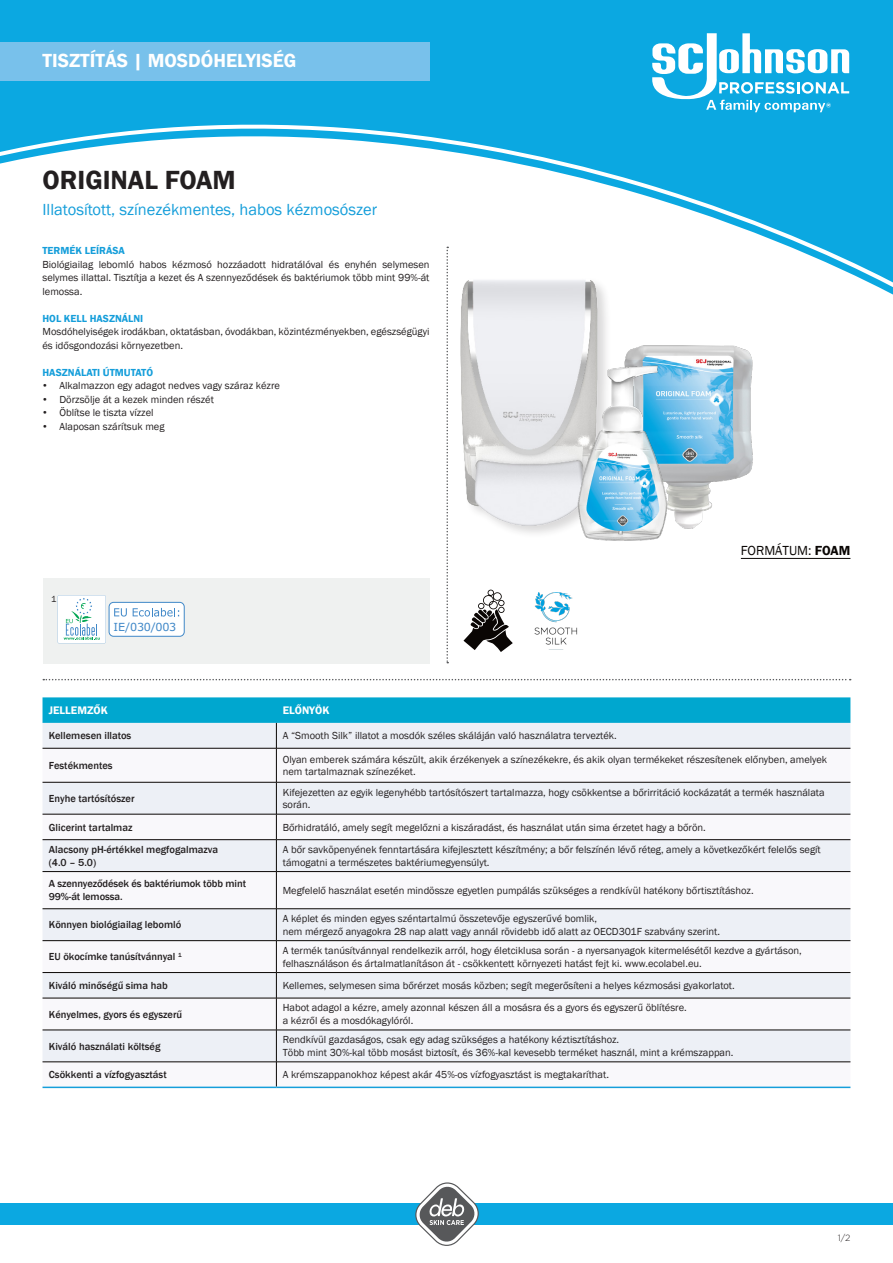
<style>
.page{position:relative;width:893px;height:1263px;background:#fff}
.page>*{position:absolute;margin:0;border:0;box-sizing:border-box;transform-origin:0 0}
.t1{font:600 27px "Franklin Gothic";color:#231f20}
.t2{font:600 19.5px "Franklin Gothic";color:#fff}
._08_Copy_Prokyon_8_7{font:16.5px "Franklin Gothic";color:#159eda}
.t3{font:13.5px "Franklin Gothic";color:#0a0604}
.t4{font:600 11.25px "Franklin Gothic";color:#fff}
.t5{font:11.1px "Verdana";letter-spacing:-.025em;color:#4088c8}
.t6{font:10.5px/12.8px "Franklin Gothic";color:#231f20}
._08_Subline_Prokyon{font:500 10.5px/12.8px "Franklin Gothic";color:#231f20}
.t7{font:600 10.5px "Franklin Gothic";color:#159eda}
.t8{font:300 9px "Gotham";color:#231f20}
.t9{font:9px "Franklin Gothic";color:#231f20}
.s1{font-family:"Gotham"}
.s2{font-weight:600}
</style>
<div class="page">
<div style="left:0;top:0;width:893px;height:295px;background:#0ba8e1"></div>
<svg style="left:0;top:119px;width:893px;height:175px"></svg>
<div style="left:0;top:1203px;width:893px;height:22px;background:#0ba8e1"></div>
<svg style="left:415px;top:1182px;width:64px;height:64px"></svg>
<div style="left:0;top:43px;width:429px;height:38px;background:#78c1eb"></div>
<svg style="left:652px;top:33px;width:197px;height:79px"></svg>
<img style="left:431px;top:261px;width:182px;height:272px">
<svg style="left:43px;top:749px;width:807px;height:337px"></svg>
<hr style="left:43px;top:748px;width:233px;height:1px;background:#0a0604">
<hr style="left:276px;top:748px;width:574px;height:1px;background:#0a0604">
<svg style="left:43px;top:697px;width:807px;height:51px;background:#75cae1"></svg>
<hr style="left:276px;top:748px;width:1px;height:34px;background:#0a0604">
<hr style="left:276px;top:782px;width:1px;height:32px;background:#0a0604">
<svg style="left:276px;top:815px;width:1px;height:24px"></svg>
<hr style="left:276px;top:840px;width:1px;height:31px;background:#0a0604">
<hr style="left:276px;top:872px;width:1px;height:36px;background:#0a0604">
<hr style="left:276px;top:909px;width:1px;height:31px;background:#0a0604">
<hr style="left:276px;top:941px;width:1px;height:31px;background:#0a0604">
<svg style="left:276px;top:973px;width:1px;height:25px"></svg>
<hr style="left:276px;top:998px;width:1px;height:32px;background:#0a0604">
<hr style="left:276px;top:1030px;width:1px;height:32px;background:#0a0604">
<svg style="left:276px;top:1062px;width:1px;height:24px"></svg>
<hr style="left:43px;top:1086px;width:233px;height:2px;background:#159eda">
<hr style="left:276px;top:1086px;width:574px;height:2px;background:#159eda">
<hr style="left:43px;top:782px;width:233px;height:1px;background:#0a0604">
<hr style="left:276px;top:782px;width:574px;height:1px;background:#0a0604">
<hr style="left:43px;top:814px;width:233px;height:1px;background:#0a0604">
<hr style="left:276px;top:814px;width:574px;height:1px;background:#0a0604">
<hr style="left:43px;top:839px;width:233px;height:1px;background:#0a0604">
<hr style="left:276px;top:839px;width:574px;height:1px;background:#0a0604">
<hr style="left:43px;top:871px;width:233px;height:1px;background:#0a0604">
<hr style="left:276px;top:871px;width:574px;height:1px;background:#0a0604">
<hr style="left:43px;top:908px;width:233px;height:1px;background:#0a0604">
<hr style="left:276px;top:908px;width:574px;height:1px;background:#0a0604">
<hr style="left:43px;top:940px;width:233px;height:1px;background:#0a0604">
<hr style="left:276px;top:940px;width:574px;height:1px;background:#0a0604">
<hr style="left:43px;top:972px;width:233px;height:1px;background:#0a0604">
<hr style="left:276px;top:972px;width:574px;height:1px;background:#0a0604">
<hr style="left:43px;top:998px;width:233px;height:1px;background:#0a0604">
<hr style="left:276px;top:998px;width:574px;height:1px;background:#0a0604">
<hr style="left:43px;top:1030px;width:233px;height:1px;background:#0a0604">
<hr style="left:276px;top:1030px;width:574px;height:1px;background:#0a0604">
<hr style="left:43px;top:1061px;width:233px;height:1px;background:#0a0604">
<hr style="left:276px;top:1061px;width:574px;height:1px;background:#0a0604">
<svg style="left:446px;top:247px;width:2px;height:416px"></svg>
<svg style="left:43px;top:679px;width:808px;height:1px"></svg>
<img style="left:625px;top:345px;width:128px;height:184px">
<img style="left:574px;top:360px;width:96px;height:181px">
<hr style="left:741px;top:558px;width:109px;height:1px;background:#0a0604">
<div style="left:43px;top:578px;width:386px;height:85px;background:#eff1f0"></div>
<svg style="left:58px;top:595px;width:48px;height:48px"></svg>
<div style="left:109px;top:602px;width:75px;height:34px;background:#fff;border-radius:5px"></div>
<div style="left:109px;top:602px;width:75px;height:34px;border:1px solid #4088c8;border-radius:5px"></div>
<svg style="left:114px;top:608px;width:13px;height:8px"></svg>
<svg style="left:133px;top:608px;width:46px;height:8px"></svg>
<svg style="left:463px;top:590px;width:50px;height:62px"></svg>
<img style="left:534px;top:592px;width:43px;height:53px">
<p class="t2" style="left:43px;top:48px;width:255px">TISZTÍTÁS | MOSDÓHELYISÉG</p>
<p class="t1" style="left:43px;top:163px;width:195px">ORIGINAL FOAM</p>
<p class="_08_Copy_Prokyon_8_7" style="left:43px;top:199px;width:336px">Illatosított, színezékmentes, habos kézmosószer</p>
<p class="t7" style="left:43px;top:244px;width:84px">TERMÉK LEÍRÁSA</p>
<p class="t6" style="left:43px;top:257px;width:388px;line-height:13.5px;text-align:justify">Biológiailag lebomló habos kézmosó hozzáadott hidratálóval és enyhén selymesen selymes illattal. Tisztítja a kezet és A szennyeződések és baktériumok több mint 99%-át lemossa.</p>
<p class="t7" style="left:43px;top:311px;width:102px">HOL KELL HASZNÁLNI</p>
<p class="t6" style="left:43px;top:325px;width:388px;line-height:13.5px">Mosdóhelyiségek irodákban, oktatásban, óvodákban, közintézményekben, egészségügyi és idősgondozási környezetben.</p>
<p class="t7" style="left:43px;top:365px;width:112px">HASZNÁLATI ÚTMUTATÓ</p>
<p class="t6" style="left:43px;top:379px;width:239px"><span class="s1">•</span> Alkalmazzon egy adagot nedves vagy száraz kézre</p>
<p class="t6" style="left:43px;top:393px;width:173px"><span class="s1">•</span> Dörzsölje át a kezek minden részét</p>
<p class="t6" style="left:43px;top:406px;width:113px"><span class="s1">•</span> Öblítse le tiszta vízzel</p>
<p class="t6" style="left:43px;top:420px;width:124px"><span class="s1">•</span> Alaposan szárítsuk meg</p>
<p class="t9" style="left:51px;top:593px;width:7px">1</p>
<p class="t5" style="left:113px;top:620px;width:64px">IE/030/003</p>
<p class="t3" style="left:741px;top:542px;width:111px">FORMÁTUM: <span class="s2">FOAM</span></p>
<p class="t4" style="left:49px;top:703px;width:60px">JELLEMZŐK</p>
<p class="t4" style="left:283px;top:703px;width:48px">ELŐNYÖK</p>
<p class="_08_Subline_Prokyon" style="left:49px;top:729px;width:84px">Kellemesen illatos</p>
<p class="t6" style="left:283px;top:729px;width:336px">A “Smooth Silk” illatot a mosdók széles skáláján való használatra tervezték.</p>
<p class="_08_Subline_Prokyon" style="left:49px;top:759px;width:65px">Festékmentes</p>
<p class="t6" style="left:283px;top:753px;width:546px">Olyan emberek számára készült, akik érzékenyek a színezékekre, és akik olyan termékeket részesítenek előnyben, amelyek nem tartalmaznak színezéket.</p>
<p class="_08_Subline_Prokyon" style="left:49px;top:792px;width:87px">Enyhe tartósítószer</p>
<p class="t6" style="left:283px;top:786px;width:543px">Kifejezetten az egyik legenyhébb tartósítószert tartalmazza, hogy csökkentse a bőrirritáció kockázatát a termék használata során.</p>
<p class="_08_Subline_Prokyon" style="left:49px;top:821px;width:85px">Glicerint tartalmaz</p>
<p class="t6" style="left:283px;top:821px;width:424px">Bőrhidratáló, amely segít megelőzni a kiszáradást, és használat után sima érzetet hagy a bőrön.</p>
<p class="_08_Subline_Prokyon" style="left:49px;top:843px;width:171px">Alacsony pH-értékkel megfogalmazva</p>
<p class="_08_Subline_Prokyon" style="left:49px;top:856px;width:49px">(4.0 – 5.0)</p>
<p class="t6" style="left:283px;top:843px;width:540px">A bőr savköpenyének fenntartására kifejlesztett készítmény; a bőr felszínén lévő réteg, amely a következőkért felelős segít támogatni a természetes baktériumegyensúlyt.</p>
<p class="_08_Subline_Prokyon" style="left:49px;top:878px;width:199px">A szennyeződések és baktériumok több mint<br>99%-át lemossa.</p>
<p class="t6" style="left:283px;top:884px;width:472px">Megfelelő használat esetén mindössze egyetlen pumpálás szükséges a rendkívül hatékony bőrtisztításhoz.</p>
<p class="_08_Subline_Prokyon" style="left:49px;top:919px;width:134px">Könnyen biológiailag lebomló</p>
<p class="t6" style="left:283px;top:912px;width:316px">A képlet és minden egyes széntartalmú összetevője egyszerűvé bomlik,</p>
<p class="t6" style="left:283px;top:925px;width:439px">nem mérgező anyagokra 28 nap alatt vagy annál rövidebb idő alatt az OECD301F szabvány szerint.</p>
<p class="_08_Subline_Prokyon" style="left:49px;top:950px;width:134px">EU ökocímke tanúsítvánnyal <sup>1</sup></p>
<p class="t6" style="left:283px;top:944px;width:520px">A termék tanúsítvánnyal rendelkezik arról, hogy életciklusa során - a nyersanyagok kitermelésétől kezdve a gyártáson, felhasználáson és ártalmatlanításon át - csökkentett környezeti hatást fejt ki. www.ecolabel.eu.</p>
<p class="_08_Subline_Prokyon" style="left:49px;top:979px;width:120px">Kiváló minőségű sima hab</p>
<p class="t6" style="left:283px;top:979px;width:453px">Kellemes, selymesen sima bőrérzet mosás közben; segít megerősíteni a helyes kézmosási gyakorlatot.</p>
<p class="_08_Subline_Prokyon" style="left:49px;top:1008px;width:135px">Kényelmes, gyors és egyszerű</p>
<p class="t6" style="left:283px;top:1002px;width:405px">Habot adagol a kézre, amely azonnal készen áll a mosásra és a gyors és egyszerű öblítésre.</p>
<p class="t6" style="left:283px;top:1014px;width:132px">a kézről és a mosdókagylóról.</p>
<p class="_08_Subline_Prokyon" style="left:49px;top:1040px;width:113px">Kiváló használati költség</p>
<p class="t6" style="left:283px;top:1033px;width:338px">Rendkívül gazdaságos, csak egy adag szükséges a hatékony kéztisztításhoz.</p>
<p class="t6" style="left:283px;top:1046px;width:452px">Több mint 30%-kal több mosást biztosít, és 36%-kal kevesebb terméket használ, mint a krémszappan.</p>
<p class="_08_Subline_Prokyon" style="left:49px;top:1068px;width:119px">Csökkenti a vízfogyasztást</p>
<p class="t6" style="left:283px;top:1069px;width:328px">A krémszappanokhoz képest akár 45%-os vízfogyasztást is megtakaríthat.</p>
<p class="t8" style="left:838px;top:1232px;width:14px">1/2</p>
</div>
